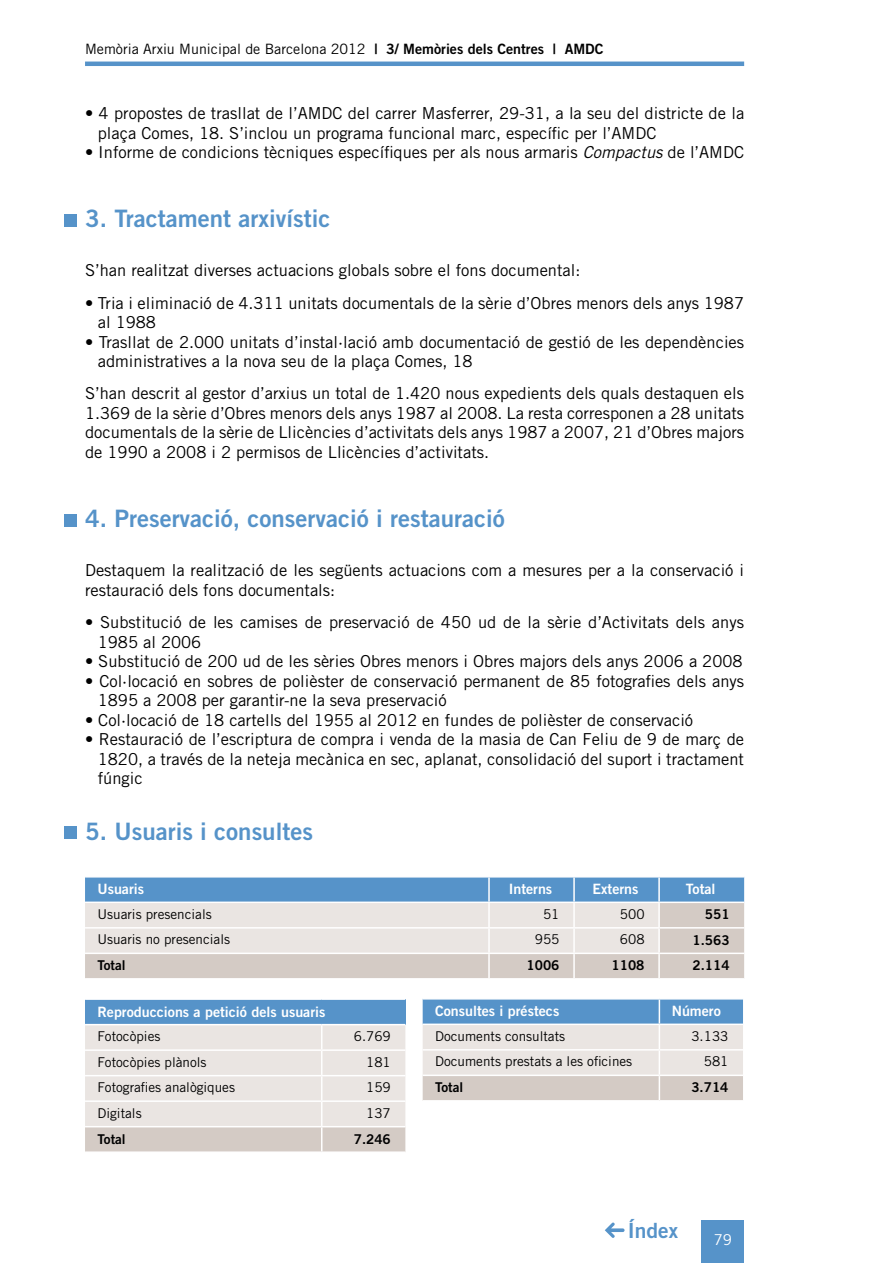
<style>
.page{position:relative;width:893px;height:1263px;background:#fff}
.page>*{position:absolute;margin:0;border:0;box-sizing:border-box;transform-origin:0 0}
.t1{font:24px "Trade Gothic Bold Two";color:#5693c9}
.t2{font:21px "Trade Gothic Bold Two";color:#5693c9}
.t3{font:16.5px/19.5px "Trade Gothic";color:#000}
.t4{font:15px "Trade Gothic";color:#fff}
.t5{font:14.25px "Trade Gothic Bold Two";color:#fff}
.t6{font:14.25px "Trade Gothic";color:#000}
.t7{font:13.5px "Trade Gothic";color:#000}
.t8{font:13.5px "Trade Gothic Bold Two";color:#000}
.s1{font-family:"Trade Gothic Bold Two"}
.s2{font-style:italic}
</style>
<div class="page">
<div style="left:702px;top:1220px;width:42px;height:43px;background:#5693c9"></div>
<svg style="left:605px;top:1222px;width:20px;height:16px"></svg>
<hr style="left:85px;top:62px;width:659px;height:4px;background:#5693c9">
<div style="left:64px;top:214px;width:13px;height:13px;background:#5693c9"></div>
<div style="left:64px;top:514px;width:13px;height:12px;background:#5693c9"></div>
<div style="left:64px;top:826px;width:13px;height:13px;background:#5693c9"></div>
<svg style="left:423px;top:999px;width:320px;height:101px;background:#c2ccd6"></svg>
<div style="left:85px;top:877px;width:659px;height:24px;background:#5693c9"></div>
<svg style="left:85px;top:903px;width:659px;height:75px;background:#e1dad6"></svg>
<hr style="left:488px;top:877px;width:2px;height:24px;background:#fff">
<hr style="left:573px;top:877px;width:2px;height:24px;background:#fff">
<hr style="left:658px;top:877px;width:2px;height:24px;background:#fff">
<hr style="left:488px;top:903px;width:2px;height:24px;background:#fff">
<hr style="left:573px;top:903px;width:2px;height:24px;background:#fff">
<hr style="left:658px;top:903px;width:2px;height:24px;background:#fff">
<hr style="left:85px;top:927px;width:404px;height:1px;background:#fff">
<hr style="left:489px;top:927px;width:85px;height:1px;background:#fff">
<hr style="left:488px;top:928px;width:2px;height:24px;background:#fff">
<hr style="left:574px;top:927px;width:85px;height:1px;background:#fff">
<hr style="left:573px;top:928px;width:2px;height:24px;background:#fff">
<hr style="left:659px;top:927px;width:85px;height:1px;background:#fff">
<hr style="left:658px;top:928px;width:2px;height:24px;background:#fff">
<hr style="left:85px;top:952px;width:404px;height:2px;background:#fff">
<hr style="left:489px;top:952px;width:85px;height:2px;background:#fff">
<hr style="left:488px;top:954px;width:2px;height:24px;background:#fff">
<hr style="left:574px;top:952px;width:85px;height:2px;background:#fff">
<hr style="left:573px;top:954px;width:2px;height:24px;background:#fff">
<hr style="left:659px;top:952px;width:85px;height:2px;background:#fff">
<hr style="left:658px;top:954px;width:2px;height:24px;background:#fff">
<div style="left:85px;top:999px;width:320px;height:26px;background:#5693c9"></div>
<hr style="left:85px;top:998px;width:237px;height:2px;background:#fff">
<hr style="left:322px;top:998px;width:83px;height:2px;background:#fff">
<hr style="left:85px;top:1024px;width:237px;height:1px;background:#fff">
<hr style="left:322px;top:1024px;width:83px;height:1px;background:#fff">
<svg style="left:85px;top:1025px;width:320px;height:126px;background:#e6e1de"></svg>
<p class="t6" style="left:85px;top:40px;width:520px">Memòria Arxiu Municipal de Barcelona 2012 <span class="s1">| 3/ Memòries dels Centres | AMDC</span></p>
<p class="t3" style="left:98px;top:103px;width:648px;text-indent:-13px">• 4 propostes de trasllat de l’AMDC del carrer Masferrer, 29-31, a la seu del districte de la plaça Comes, 18. S’inclou un programa funcional marc, específic per l’AMDC</p>
<p class="t3" style="left:85px;top:142px;width:661px">• Informe de condicions tècniques específiques per als nous armaris <span class="s2">Compactus</span> de l’AMDC</p>
<h1 class="t1" style="left:85px;top:204px;width:247px">3. Tractament arxivístic</h1>
<p class="t3" style="left:85px;top:261px;width:497px">S’han realitzat diverses actuacions globals sobre el fons documental:</p>
<p class="t3" style="left:98px;top:293px;width:648px;text-indent:-13px">• Tria i eliminació de 4.311 unitats documentals de la sèrie d’Obres menors dels anys 1987 al 1988</p>
<p class="t3" style="left:98px;top:332px;width:648px;text-indent:-13px">• Trasllat de 2.000 unitats d’instal·lació amb documentació de gestió de les dependències administratives a la nova seu de la plaça Comes, 18</p>
<p class="t3" style="left:85px;top:384px;width:661px;text-align:justify">S’han descrit al gestor d’arxius un total de 1.420 nous expedients dels quals destaquen els 1.369 de la sèrie d’Obres menors dels anys 1987 al 2008. La resta corresponen a 28 unitats documentals de la sèrie de Llicències d’activitats dels anys 1987 a 2007, 21 d’Obres majors de 1990 a 2008 i 2 permisos de Llicències d’activitats.</p>
<h1 class="t1" style="left:85px;top:503px;width:421px">4. Preservació, conservació i restauració</h1>
<p class="t3" style="left:85px;top:560px;width:661px">Destaquem la realització de les següents actuacions com a mesures per a la conservació i restauració dels fons documentals:</p>
<p class="t3" style="left:98px;top:612px;width:648px;text-indent:-13px">• Substitució de les camises de preservació de 450 ud de la sèrie d’Activitats dels anys<br>1985 al 2006</p>
<p class="t3" style="left:85px;top:651px;width:659px">• Substitució de 200 ud de les sèries Obres menors i Obres majors dels anys 2006 a 2008</p>
<p class="t3" style="left:98px;top:671px;width:648px;text-indent:-13px">• Col·locació en sobres de polièster de conservació permanent de 85 fotografies dels anys<br>1895 a 2008 per garantir-ne la seva preservació</p>
<p class="t3" style="left:85px;top:710px;width:610px">• Col·locació de 18 cartells del 1955 al 2012 en fundes de polièster de conservació</p>
<p class="t3" style="left:98px;top:729px;width:648px;text-align:justify;text-indent:-13px">• Restauració de l’escriptura de compra i venda de la masia de Can Feliu de 9 de març de 1820, a través de la neteja mecànica en sec, aplanat, consolidació del suport i tractament fúngic</p>
<h1 class="t1" style="left:85px;top:817px;width:229px">5. Usuaris i consultes</h1>
<p class="t5" style="left:97px;top:880px;width:48px">Usuaris</p>
<p class="t5" style="left:509px;top:880px;width:45px">Interns</p>
<p class="t5" style="left:593px;top:880px;width:47px">Externs</p>
<p class="t5" style="left:686px;top:880px;width:31px">Total</p>
<p class="t7" style="left:97px;top:906px;width:116px">Usuaris presencials</p>
<p class="t7" style="left:543px;top:906px;width:18px">51</p>
<p class="t7" style="left:620px;top:906px;width:26px">500</p>
<p class="t8" style="left:705px;top:906px;width:26px">551</p>
<p class="t7" style="left:97px;top:931px;width:134px">Usuaris no presencials</p>
<p class="t7" style="left:535px;top:931px;width:26px">955</p>
<p class="t7" style="left:620px;top:931px;width:26px">608</p>
<p class="t8" style="left:692px;top:931px;width:39px">1.563</p>
<p class="t8" style="left:97px;top:957px;width:30px">Total</p>
<p class="t8" style="left:526px;top:957px;width:34px">1006</p>
<p class="t8" style="left:612px;top:957px;width:34px">1108</p>
<p class="t8" style="left:692px;top:957px;width:39px">2.114</p>
<p class="t5" style="left:97px;top:1003px;width:229px">Reproduccions a petició dels usuaris</p>
<p class="t7" style="left:97px;top:1028px;width:65px">Fotocòpies</p>
<p class="t7" style="left:354px;top:1028px;width:39px">6.769</p>
<p class="t7" style="left:97px;top:1054px;width:111px">Fotocòpies plànols</p>
<p class="t7" style="left:366px;top:1054px;width:26px">181</p>
<p class="t7" style="left:97px;top:1079px;width:139px">Fotografies analògiques</p>
<p class="t7" style="left:366px;top:1079px;width:26px">159</p>
<p class="t7" style="left:97px;top:1105px;width:46px">Digitals</p>
<p class="t7" style="left:366px;top:1105px;width:26px">137</p>
<p class="t8" style="left:97px;top:1130px;width:30px">Total</p>
<p class="t8" style="left:354px;top:1130px;width:39px">7.246</p>
<p class="t5" style="left:435px;top:1002px;width:126px">Consultes i préstecs</p>
<p class="t5" style="left:672px;top:1002px;width:51px">Número</p>
<p class="t7" style="left:435px;top:1028px;width:132px">Documents consultats</p>
<p class="t7" style="left:691px;top:1028px;width:39px">3.133</p>
<p class="t7" style="left:435px;top:1053px;width:199px">Documents prestats a les oficines</p>
<p class="t7" style="left:704px;top:1053px;width:26px">581</p>
<p class="t8" style="left:435px;top:1079px;width:30px">Total</p>
<p class="t8" style="left:691px;top:1079px;width:39px">3.714</p>
<p class="t2" style="left:628px;top:1217px;width:52px">Índex</p>
<p class="t4" style="left:714px;top:1230px;width:20px">79</p>
</div>
